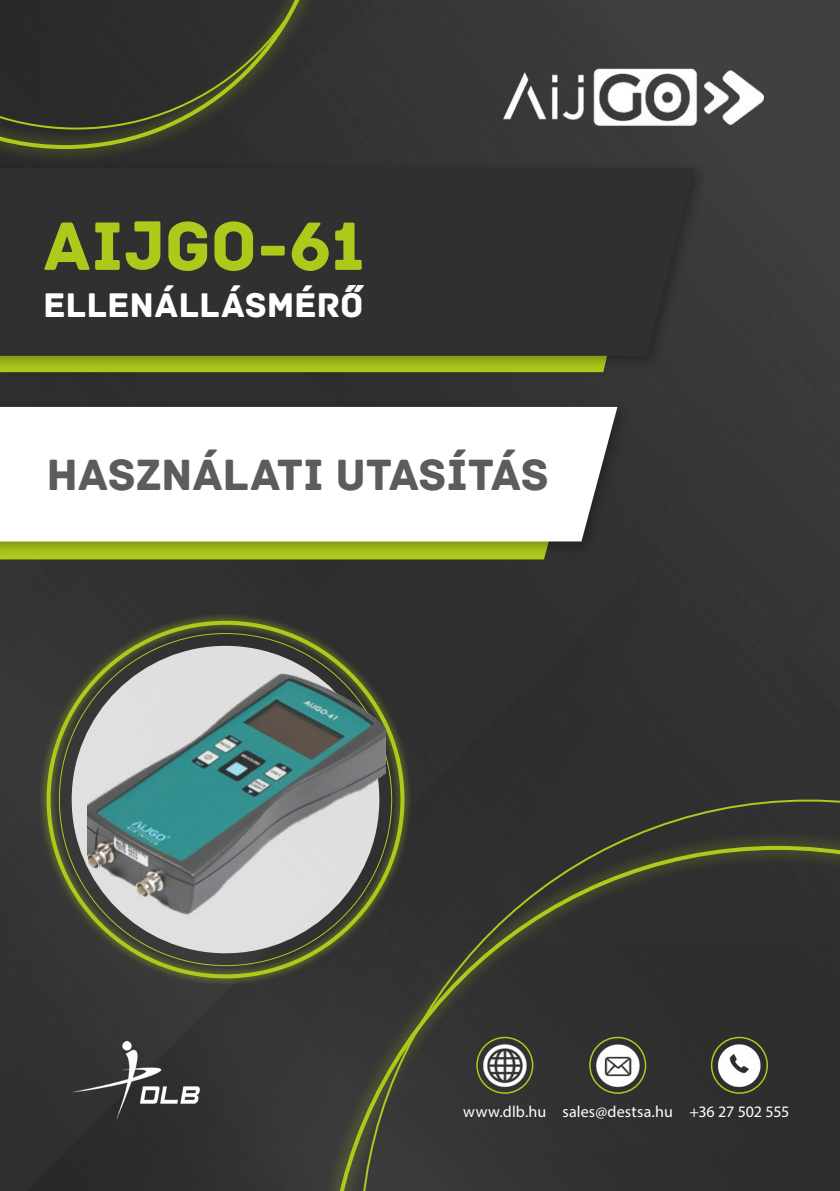
<style>
.page{position:relative;width:840px;height:1191px;background:#fff}
.page>*{position:absolute;margin:0;border:0;box-sizing:border-box;transform-origin:0 0}
.t1{font:72px "Archive";letter-spacing:-.01em;color:#adc91b}
.t2{font:46px "Archive";letter-spacing:-.005em;color:#5c5c5b}
.t3{font:36px "Archive";color:#fff}
.t4{font:16px "Myriad Pro";letter-spacing:.005em;color:#fff}
</style>
<div class="page">
<img style="left:0;top:0;width:839px;height:1191px">
<img style="left:502px;top:65px;width:260px;height:68px">
<img style="left:72px;top:1041px;width:129px;height:78px">
<div style="left:0;top:0;width:338px;height:164px;background:#313131"></div>
<svg style="left:0;top:130px;width:175px;height:19px"></svg>
<div style="left:0;top:160px;width:708px;height:210px;background:#000;opacity:.3"></div>
<div style="left:0;top:168px;width:694px;height:188px;background:#312f30"></div>
<div style="left:38px;top:612px;width:374px;height:374px;background:#adc91b;opacity:.79"></div>
<svg style="left:385px;top:799px;width:454px;height:32px;background:#34352e"></svg>
<svg style="left:0;top:0;width:307px;height:130px"></svg>
<div style="left:72px;top:646px;width:307px;height:307px;background:#e0e0e0;border-radius:50%"></div>
<img style="left:87px;top:651px;width:298px;height:288px">
<div style="left:313px;top:831px;width:526px;height:360px;background:#adc91b;opacity:.75"></div>
<svg style="left:327px;top:846px;width:512px;height:345px;background:#3b3c36"></svg>
<hr style="left:0;top:556px;width:579px;height:3px;background:#adc91b">
<div style="left:0;top:399px;width:631px;height:157px;background:#000;opacity:.3"></div>
<svg style="left:0;top:407px;width:617px;height:134px"></svg>
<svg style="left:345px;top:286px;width:18px;height:5px"></svg>
<h1 class="t1" style="left:43px;top:203px;width:324px">AIJGO-61</h1>
<h3 class="t3" style="left:43px;top:284px;width:321px">ELLENÁLLÁSMÉRO</h3>
<h2 class="t2" style="left:47px;top:448px;width:503px">HASZNÁLATI UTASÍTÁS</h2>
<p class="t4" style="left:463px;top:1101px;width:327px">www.dlb.hu sales@destsa.hu +36 27 502 555</p>
</div>
